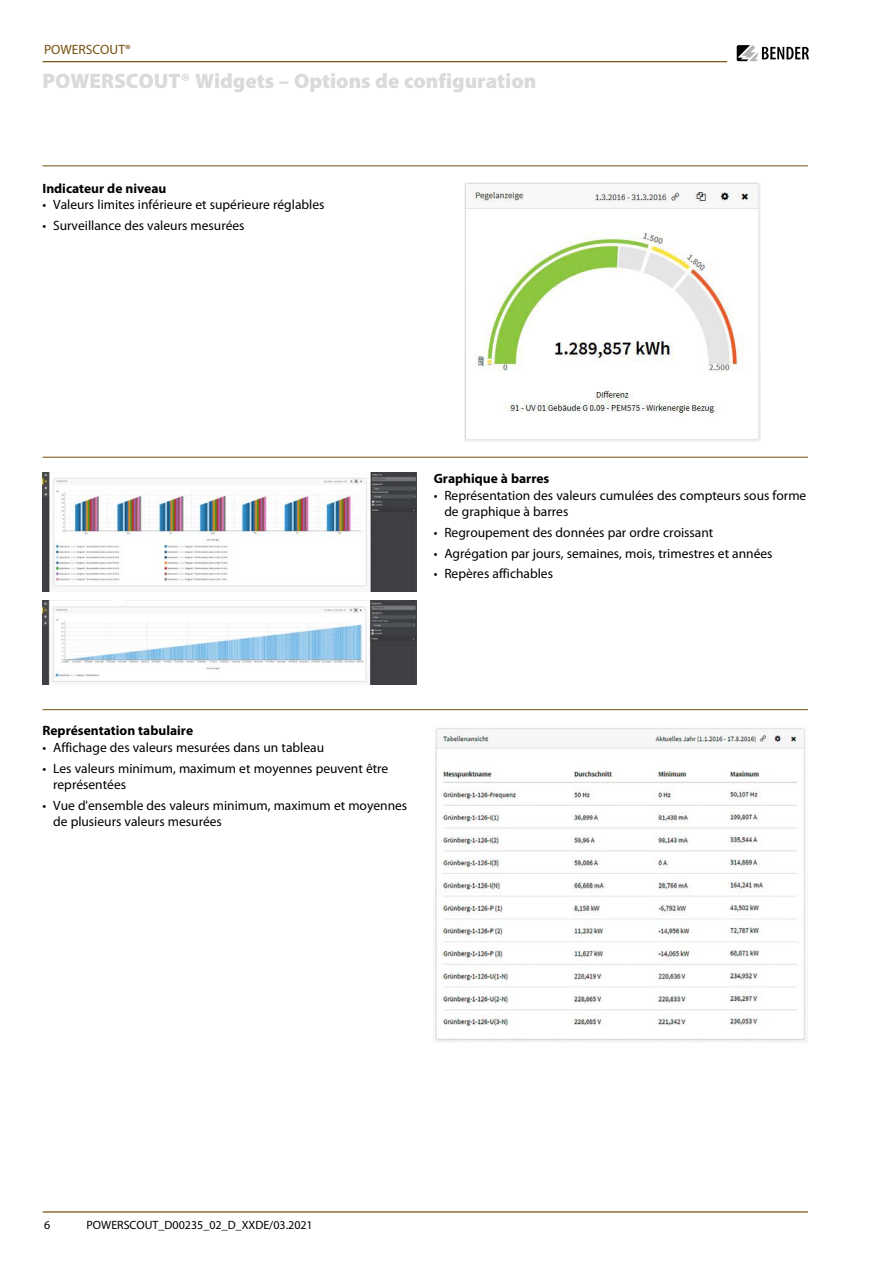
<style>
.page{position:relative;width:893px;height:1263px;background:#fff}
.page>*{position:absolute;margin:0;border:0;box-sizing:border-box;transform-origin:0 0}
.t1{font:900 21px "Myriad Pro";color:#dadada}
.t2{font:13.5px/16.5px "Myriad Pro";color:#000}
.t3{font:700 13.5px "Myriad Pro";color:#000}
.t4{font:13.5px "Myriad Pro";color:#754f0c}
.t5{font:12px "Myriad Pro";color:#000}
</style>
<div class="page">
<svg style="left:737px;top:45px;width:72px;height:16px"></svg>
<hr style="left:43px;top:61px;width:684px;height:1px;background:#754f0c">
<hr style="left:43px;top:1211px;width:765px;height:1px;background:#754f0c">
<img style="left:464px;top:183px;width:296px;height:258px">
<hr style="left:43px;top:709px;width:765px;height:1px;background:#754f0c">
<hr style="left:43px;top:165px;width:765px;height:1px;background:#754f0c">
<hr style="left:43px;top:457px;width:765px;height:1px;background:#754f0c">
<img style="left:43px;top:473px;width:374px;height:119px">
<img style="left:43px;top:600px;width:374px;height:85px">
<img style="left:435px;top:728px;width:373px;height:314px">
<p class="t4" style="left:44px;top:42px;width:88px">POWERSCOUT®</p>
<h1 class="t1" style="left:43px;top:69px;width:495px">POWERSCOUT® Widgets – Options de configuration</h1>
<p class="t3" style="left:43px;top:181px;width:125px">Indicateur de niveau</p>
<p class="t2" style="left:43px;top:197px;width:284px">• Valeurs limites inférieure et supérieure réglables</p>
<p class="t2" style="left:43px;top:218px;width:204px">• Surveillance des valeurs mesurées</p>
<p class="t3" style="left:434px;top:471px;width:117px">Graphique à barres</p>
<p class="t2" style="left:444px;top:487px;width:364px;text-indent:-11px">• Représentation des valeurs cumulées des compteurs sous forme de graphique à barres</p>
<p class="t2" style="left:434px;top:524px;width:281px">• Regroupement des données par ordre croissant</p>
<p class="t2" style="left:434px;top:545px;width:340px">• Agrégation par jours, semaines, mois, trimestres et années</p>
<p class="t2" style="left:434px;top:566px;width:121px">• Repères affichables</p>
<p class="t3" style="left:43px;top:723px;width:152px">Représentation tabulaire</p>
<p class="t2" style="left:43px;top:739px;width:283px">• Affichage des valeurs mesurées dans un tableau</p>
<p class="t2" style="left:53px;top:760px;width:337px;text-indent:-11px">• Les valeurs minimum, maximum et moyennes peuvent être représentées</p>
<p class="t2" style="left:53px;top:797px;width:356px;text-indent:-11px">• Vue d'ensemble des valeurs minimum, maximum et moyennes de plusieurs valeurs mesurées</p>
<p class="t5" style="left:44px;top:1218px;width:8px">6</p>
<p class="t5" style="left:87px;top:1218px;width:228px">POWERSCOUT_D00235_02_D_XXDE/03.2021</p>
</div>
